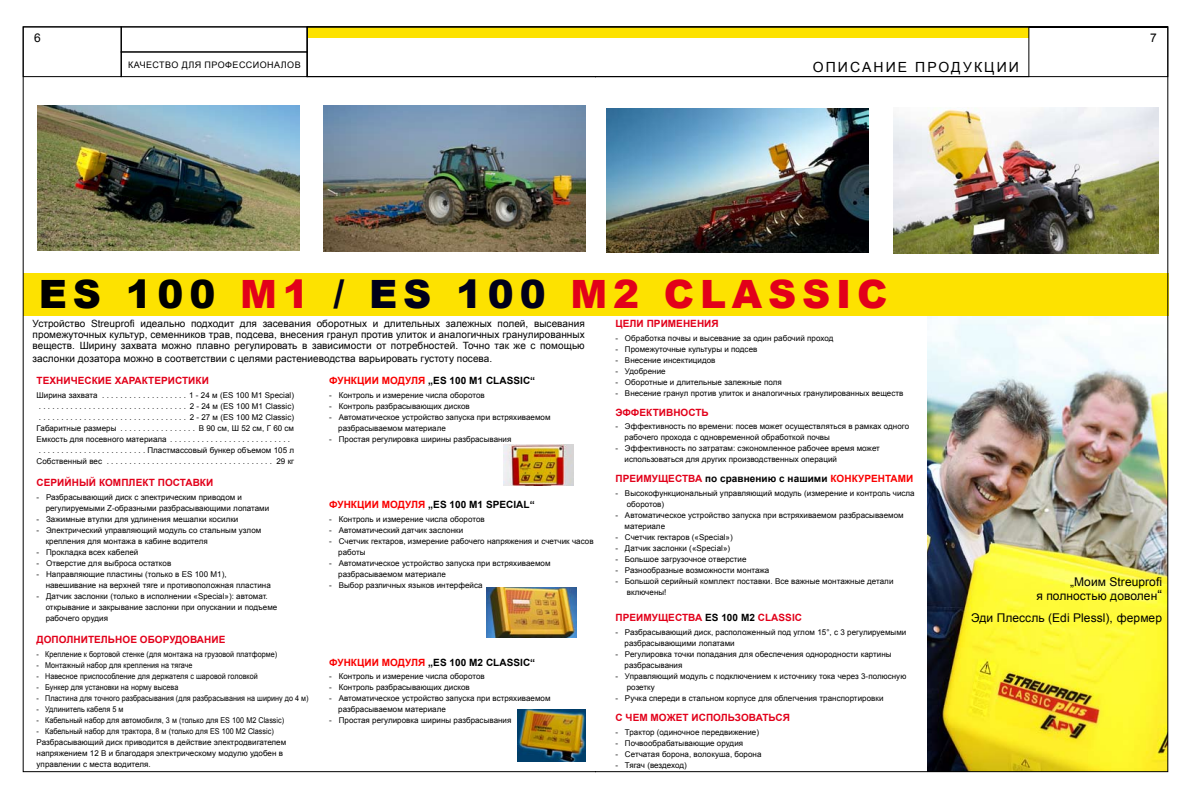
<style>
.page{position:relative;width:1191px;height:794px;background:#fff}
.page>*{position:absolute;margin:0;border:0;box-sizing:border-box;transform-origin:0 0}
.t1{font:900 39px "Arial";letter-spacing:.15em;color:#e2001a}
.t2{font:14px "Arial";color:#000}
.t3{font:12px/14px "Arial";letter-spacing:.005em;color:#000;text-align:right}
.t4{font:10px/11px "Arial";letter-spacing:.005em;color:#000;text-align:justify}
.t5{font:700 10px "Arial";letter-spacing:.005em;color:#e2001a}
.t6{font:700 10px "Arial";letter-spacing:.005em;color:#000}
.t7{font:700 10px "Arial";letter-spacing:.005em;color:#f90000}
.t8{font:9px "Arial";letter-spacing:.05em;color:#000}
.t9{font:8px/11px "Arial";letter-spacing:.005em;color:#000}
.t10{font:8px/11px "Arial";letter-spacing:.005em;color:#000;scale:.9 1}
.t11{font:8px "Arial";letter-spacing:-.015em;color:#000}
.s1{color:#000}
.s2{color:#00001a}
.s3{color:#e2001a}
.s4{color:#fa0000}
.s5{color:#f90000}
.s6{font-size:14px}
</style>
<div class="page">
<svg style="left:23px;top:77px;width:572px;height:695px"></svg>
<div style="left:23px;top:26px;width:99px;height:51px;border:1px solid #000"></div>
<div style="left:120px;top:26px;width:188px;height:26px;border:1px solid #000"></div>
<div style="left:120px;top:51px;width:188px;height:26px;border:1px solid #000"></div>
<img style="left:595px;top:77px;width:573px;height:695px">
<svg style="left:307px;top:26px;width:861px;height:51px"></svg>
<h3 class="t3" style="left:34px;top:31px;width:8px">6</h3>
<h3 class="t3" style="left:1150px;top:31px;width:8px">7</h3>
<p class="t8" style="left:128px;top:59px;width:174px">КАЧЕСТВО ДЛЯ ПРОФЕССИОНАЛОВ</p>
<h2 class="t2" style="left:812px;top:58px;width:26px">Описание</h2>
<h2 class="t2" style="left:915px;top:58px;width:12px">продук</h2>
<h2 class="t2" style="left:984px;top:58px;width:24px">ции</h2>
<h1 class="t1" style="left:39px;top:265px;width:847px"><span class="s1">ES 100</span> M1 <span class="s2">/ ES 100</span> M2 CLASS IC</h1>
<p class="t5" style="left:615px;top:317px;width:105px">ЦЕЛИ ПРИМЕНЕНИЯ</p>
<p class="t9" style="left:615px;top:332px;width:219px">- Обработка почвы и высевание за один рабочий проход</p>
<p class="t9" style="left:615px;top:343px;width:143px">- Промежуточные культуры и подсев</p>
<p class="t9" style="left:615px;top:354px;width:101px">- Внесение инсектицидов</p>
<p class="t9" style="left:615px;top:365px;width:52px">- Удобрение</p>
<p class="t9" style="left:615px;top:376px;width:168px">- Оборотные и длительные залежные поля</p>
<p class="t9" style="left:615px;top:387px;width:289px">- Внесение гранул против улиток и аналогичных гранулированных веществ</p>
<p class="t5" style="left:615px;top:405px;width:95px">ЭФФЕКТИВНОСТЬ</p>
<p class="t9" style="left:624px;top:421px;width:286px;text-indent:-9px">- Эффективность по времени: посев может осуществляться в рамках одного рабочего прохода с одновременной обработкой почвы</p>
<p class="t9" style="left:624px;top:443px;width:257px;text-indent:-9px">- Эффективность по затратам: сэкономленное рабочее время может использоваться для других производственных операций</p>
<p class="t6" style="left:615px;top:472px;width:299px"><span class="s3">ПРЕИМУЩЕСТВА</span> ПО СРАВНЕНИЮ С НАШИМИ <span class="s4">КОНКУРЕНТАМИ</span></p>
<p class="t9" style="left:627px;top:488px;width:289px;text-indent:-11px">- Высокофункциональный управляющий модуль (измерение и контроль числа оборотов)</p>
<p class="t9" style="left:624px;top:510px;width:281px;text-indent:-9px">- Автоматическое устройство запуска при встряхиваемом разбрасываемом материале</p>
<p class="t9" style="left:615px;top:532px;width:119px">- Счетчик гектаров («Special»)</p>
<p class="t9" style="left:615px;top:543px;width:116px">- Датчик заслонки («Special»)</p>
<p class="t9" style="left:615px;top:554px;width:133px">- Большое загрузочное отверстие</p>
<p class="t9" style="left:615px;top:565px;width:155px">- Разнообразные возможности монтажа</p>
<p class="t9" style="left:627px;top:576px;width:268px;text-indent:-11px">- Большой серийный комплект поставки. Все важные монтажные детали включены!</p>
<p class="t5" style="left:615px;top:611px;width:182px">ПРЕИМУЩЕСТВА <span class="s1">ES 100 M2</span> CLASSIC</p>
<p class="t9" style="left:624px;top:626px;width:283px;text-indent:-9px">- Разбрасывающий диск, расположенный под углом 15°, с 3 регулируемыми разбрасывающими лопатами</p>
<p class="t9" style="left:624px;top:648px;width:269px;text-indent:-9px">- Регулировка точки попадания для обеспечения однородности картины разбрасывания</p>
<p class="t9" style="left:627px;top:670px;width:281px;text-indent:-11px">- Управляющий модуль с подключением к источнику тока через 3-полюсную розетку</p>
<p class="t9" style="left:615px;top:692px;width:269px">- Ручка спереди в стальном корпусе для облегчения транспортировки</p>
<p class="t5" style="left:615px;top:711px;width:176px">С ЧЕМ МОЖЕТ ИСПОЛЬЗОВАТЬСЯ</p>
<p class="t9" style="left:615px;top:726px;width:145px">- Трактор (одиночное передвижение)</p>
<p class="t9" style="left:615px;top:737px;width:129px">- Почвообрабатывающие орудия</p>
<p class="t9" style="left:615px;top:748px;width:147px">- Сетчатая борона, волокуша, борона</p>
<p class="t11" style="left:615px;top:759px;width:73px">- Тягач (вездеход)</p>
<p class="t4" style="left:33px;top:318px;width:553px">Устройство Streuprofi идеально подходит для засевания оборотных и длительных залежных полей, высевания промежуточных культур, семенников трав, подсева, внесения гранул против улиток и аналогичных гранулированных веществ. Ширину захвата можно плавно регулировать в зависимости от потребностей. Точно так же с помощью</p>
<p class="t4" style="left:33px;top:353px;width:461px">заслонки дозатора можно в соответствии с целями растениеводства варьировать густоту посева.</p>
<p class="t5" style="left:37px;top:374px;width:174px">ТЕХНИЧЕСКИЕ ХАРАКТЕРИСТИКИ</p>
<p class="t9" style="left:37px;top:390px;width:69px">Ширина захвата ...................</p>
<p class="t7" style="left:329px;top:374px;width:178px">ФУНКЦИИ МОДУЛЯ <span class="s1">„ES 100 M1 CLASS</span></p>
<p class="t6" style="left:520px;top:374px;width:17px">IC“</p>
<p class="t9" style="left:329px;top:390px;width:157px">- Контроль и измерение числа оборотов</p>
<p class="t9" style="left:329px;top:401px;width:142px">- Контроль разбрасывающих дисков</p>
<p class="t9" style="left:338px;top:412px;width:214px;text-indent:-9px">- Автоматическое устройство запуска при встряхиваемом разбрасываемом материале</p>
<p class="t9" style="left:329px;top:434px;width:184px">- Простая регулировка ширины разбрасывания</p>
<p class="t9" style="left:37px;top:390px;width:259px;text-align:justify;text-indent:153px">1 - 24 м (ES 100 M1 Special) . . . . . . . . . . . . . . . . . . . . . . . . . . . . . . . . . 2 - 24 м (ES 100 M1 Classic) . . . . . . . . . . . . . . . . . . . . . . . . . . . . . . . . . 2 - 27 м (ES 100 M2 Classic)<br>Габаритные размеры .................</p>
<p class="t9" style="left:199px;top:423px;width:97px">В 90 cм, Ш 52 cм, Г 60 cм</p>
<p class="t9" style="left:37px;top:434px;width:259px">Емкость для посевного материала ...........................<br>. . . . . . . . . . . . . . . . . . . . . . . . Пластмассовый бункер объемом 105 л<br>Собственный вес ......................................</p>
<p class="t9" style="left:276px;top:456px;width:19px">29 кг</p>
<p class="t5" style="left:37px;top:476px;width:178px">СЕРИЙНЫЙ КОМПЛЕКТ ПОСТАВКИ</p>
<p class="t9" style="left:46px;top:491px;width:225px;text-indent:-9px">- Разбрасывающий диск с электрическим приводом и регулируемыми Z-образными разбрасывающими лопатами</p>
<p class="t9" style="left:37px;top:513px;width:203px">- Зажимные втулки для удлинения мешалки косилки</p>
<p class="t9" style="left:46px;top:524px;width:217px;text-indent:-9px">- Электрический управляющий модуль со стальным узлом крепления для монтажа в кабине водителя</p>
<p class="t9" style="left:37px;top:546px;width:103px">- Прокладка всех кабелей</p>
<p class="t9" style="left:37px;top:557px;width:136px">- Отверстие для выброса остатков</p>
<p class="t9" style="left:46px;top:568px;width:227px;text-indent:-9px">- Направляющие пластины (только в ES 100 M1), навешивание на верхней тяге и противоположная пластина</p>
<p class="t9" style="left:46px;top:590px;width:233px;text-indent:-9px">- Датчик заслонки (только в исполнении «Special»): автомат. открывание и закрывание заслонки при опускании и подъеме рабочего орудия</p>
<p class="t5" style="left:37px;top:633px;width:190px">ДОПОЛНИТЕЛЬНОЕ ОБОРУДОВАНИЕ</p>
<p class="t10" style="left:37px;top:648px;width:269px">- Крепление к бортовой стенке (для монтажа на грузовой платформе)</p>
<p class="t10" style="left:37px;top:659px;width:175px">- Монтажный набор для крепления на тягаче</p>
<p class="t10" style="left:37px;top:670px;width:247px">- Навесное приспособление для держателя с шаровой головкой</p>
<p class="t10" style="left:37px;top:681px;width:159px">- Бункер для установки на норму высева</p>
<p class="t10" style="left:37px;top:692px;width:304px">- Пластина для точного разбрасывания (для разбрасывания на ширину до 4 м)</p>
<p class="t10" style="left:37px;top:703px;width:98px">- Удлинитель кабеля 5 м</p>
<p class="t10" style="left:37px;top:714px;width:277px">- Кабельный набор для автомобиля, 3 м (только для ES 100 M2 Classic)</p>
<p class="t10" style="left:37px;top:725px;width:279px">- Кабельный набор для трактора, 8 м (только для ES 100 M2 Classic)<br>Разбрасывающий диск приводится в действие электродвигателем напряжением 12 В и благодаря электрическому модулю удобен в управлении с места водителя.</p>
<p class="t6" style="left:329px;top:498px;width:207px"><span class="s5">ФУНКЦИИ МОДУЛЯ</span> „ES 100 M1 SPECIAL“</p>
<p class="t9" style="left:329px;top:513px;width:157px">- Контроль и измерение числа оборотов</p>
<p class="t9" style="left:329px;top:524px;width:135px">- Автоматический датчик заслонки</p>
<p class="t9" style="left:338px;top:535px;width:257px;text-indent:-9px">- Счетчик гектаров, измерение рабочего напряжения и счетчик часов работы</p>
<p class="t9" style="left:338px;top:557px;width:214px;text-indent:-9px">- Автоматическое устройство запуска при встряхиваемом разбрасываемом материале</p>
<p class="t9" style="left:329px;top:579px;width:155px">- Выбор различных языков интерфейса</p>
<p class="t6" style="left:329px;top:655px;width:207px"><span class="s5">ФУНКЦИИ МОДУЛЯ</span> „ES 100 M2 CLASSIC“</p>
<p class="t9" style="left:329px;top:671px;width:157px">- Контроль и измерение числа оборотов</p>
<p class="t9" style="left:329px;top:682px;width:142px">- Контроль разбрасывающих дисков</p>
<p class="t9" style="left:338px;top:693px;width:214px;text-indent:-9px">- Автоматическое устройство запуска при встряхиваемом разбрасываемом материале</p>
<p class="t9" style="left:329px;top:715px;width:184px">- Простая регулировка ширины разбрасывания</p>
<h3 class="t3" style="left:1036px;top:575px;width:127px">„Моим Streuprofi<br>я полностью доволен<span class="s6">“</span></h3>
<h3 class="t3" style="left:971px;top:611px;width:192px">Эди Плессль (Edi Plessl), фермер</h3>
</div>
